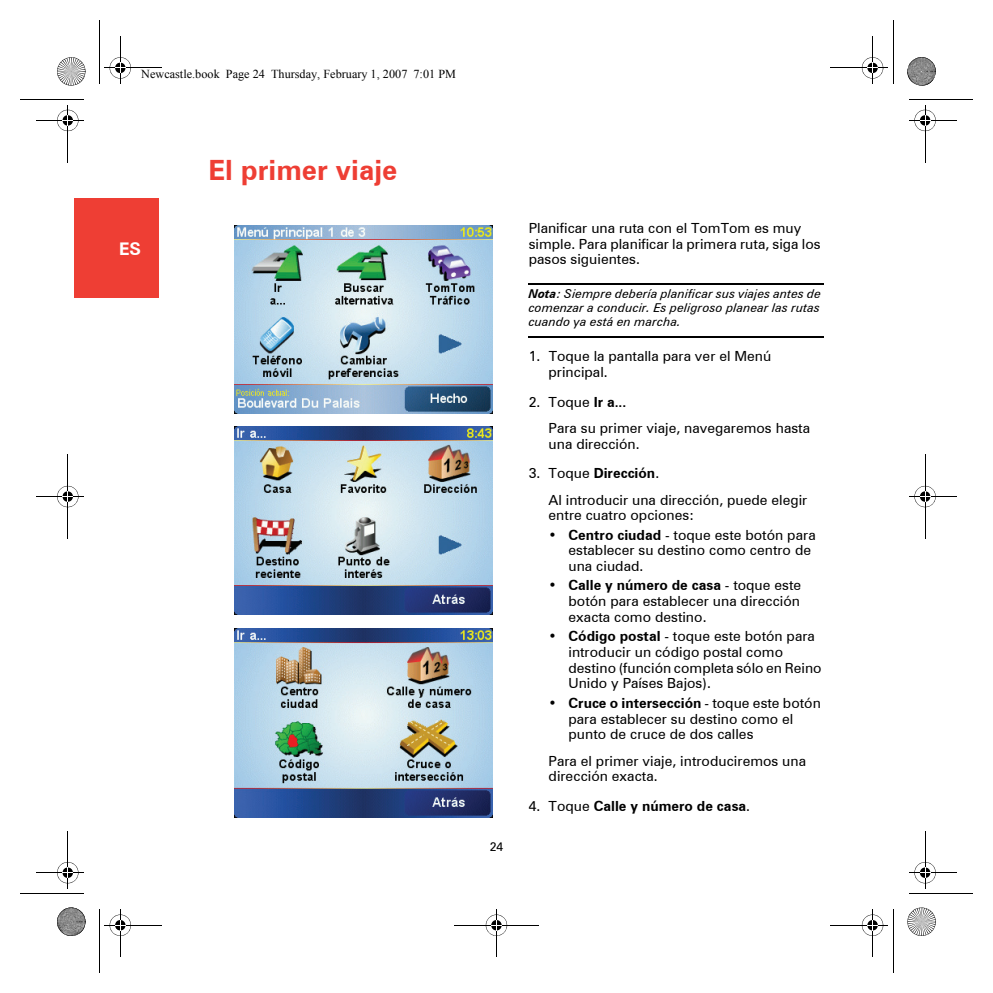
<style>
.page{position:relative;width:993px;height:993px;background:#fff}
.page>*{position:absolute;margin:0;border:0;box-sizing:border-box;transform-origin:0 0}
.t1{font:700 28px "Zurich WGL4 BT";color:#ee3e34}
.t2{font:700 17.5px "Zurich WGL4 BT";color:#fff}
.t3{font:14px/15.8px "Zurich WGL4 BT";color:#000}
.t4{font:700 14px "Zurich WGL4 BT";color:#000}
.t5{font:italic 12.25px/14px "Zurich WGL4 BT";color:#000;text-align:justify}
.t6{font:12.25px "Times New Roman";color:#000}
.t7{font:12.25px "Zurich WGL4 BT";color:#000}
.s1{font-weight:700}
.s2{font-weight:400}
</style>
<div class="page">
<div style="left:74px;top:199px;width:85px;height:99px;background:#ee3e34"></div>
<hr style="left:528px;top:283px;width:296px;height:2px;background:#000">
<hr style="left:528px;top:335px;width:296px;height:2px;background:#000">
<img style="left:234px;top:225px;width:258px;height:189px">
<img style="left:234px;top:426px;width:258px;height:188px">
<img style="left:234px;top:628px;width:258px;height:189px">
<hr style="left:20px;top:99px;width:63px;height:1px;background:#000">
<hr style="left:20px;top:893px;width:63px;height:1px;background:#000">
<hr style="left:909px;top:893px;width:63px;height:1px;background:#000">
<hr style="left:909px;top:99px;width:63px;height:1px;background:#000">
<hr style="left:99px;top:21px;width:1px;height:63px;background:#000">
<hr style="left:893px;top:21px;width:1px;height:63px;background:#000">
<hr style="left:893px;top:909px;width:1px;height:63px;background:#000">
<hr style="left:99px;top:909px;width:1px;height:63px;background:#000">
<hr style="left:36px;top:496px;width:47px;height:1px;background:#000">
<hr style="left:68px;top:454px;width:1px;height:84px;background:#000">
<svg style="left:57px;top:482px;width:22px;height:28px"></svg>
<hr style="left:909px;top:496px;width:47px;height:1px;background:#000">
<hr style="left:924px;top:454px;width:1px;height:84px;background:#000">
<svg style="left:914px;top:482px;width:21px;height:28px"></svg>
<hr style="left:454px;top:924px;width:84px;height:1px;background:#000">
<hr style="left:496px;top:909px;width:1px;height:47px;background:#000">
<svg style="left:485px;top:914px;width:22px;height:22px"></svg>
<hr style="left:104px;top:68px;width:58px;height:1px;background:#000">
<hr style="left:120px;top:36px;width:1px;height:48px;background:#000">
<svg style="left:109px;top:57px;width:22px;height:22px"></svg>
<hr style="left:830px;top:68px;width:58px;height:1px;background:#000">
<hr style="left:872px;top:36px;width:1px;height:48px;background:#000">
<svg style="left:861px;top:57px;width:22px;height:22px"></svg>
<hr style="left:104px;top:924px;width:58px;height:1px;background:#000">
<hr style="left:120px;top:909px;width:1px;height:47px;background:#000">
<svg style="left:109px;top:914px;width:22px;height:22px"></svg>
<hr style="left:830px;top:924px;width:58px;height:1px;background:#000">
<hr style="left:872px;top:909px;width:1px;height:47px;background:#000">
<svg style="left:861px;top:914px;width:22px;height:22px"></svg>
<hr style="left:36px;top:120px;width:47px;height:1px;background:#000">
<hr style="left:68px;top:105px;width:1px;height:57px;background:#000">
<svg style="left:57px;top:106px;width:21px;height:28px"></svg>
<hr style="left:36px;top:872px;width:47px;height:1px;background:#000">
<hr style="left:68px;top:830px;width:1px;height:58px;background:#000">
<svg style="left:57px;top:858px;width:21px;height:28px"></svg>
<hr style="left:909px;top:120px;width:47px;height:1px;background:#000">
<hr style="left:924px;top:105px;width:1px;height:57px;background:#000">
<svg style="left:914px;top:106px;width:21px;height:28px"></svg>
<hr style="left:909px;top:872px;width:47px;height:1px;background:#000">
<hr style="left:924px;top:830px;width:1px;height:58px;background:#000">
<svg style="left:914px;top:858px;width:21px;height:28px"></svg>
<svg style="left:57px;top:57px;width:29px;height:29px"></svg>
<svg style="left:907px;top:57px;width:28px;height:29px"></svg>
<svg style="left:57px;top:907px;width:29px;height:29px"></svg>
<svg style="left:907px;top:907px;width:28px;height:29px"></svg>
<p class="t6" style="left:141px;top:67px;width:316px">Newcastle.book Page 24 Thursday, February 1, 2007 7:01 PM</p>
<p class="t2" style="left:119px;top:236px;width:23px">ES</p>
<p class="t1" style="left:208px;top:150px;width:190px">El primer viaje</p>
<p class="t7" style="left:489px;top:837px;width:15px">24</p>
<p class="t3" style="left:528px;top:219px;width:293px">Planificar una ruta con el TomTom es muy simple. Para planificar la primera ruta, siga los pasos siguientes.</p>
<p class="t5" style="left:528px;top:286px;width:294px"><span class="s1">Nota</span>: Siempre debería planificar sus viajes antes de comenzar a conducir. Es peligroso planear las rutas cuando ya está en marcha.</p>
<p class="t3" style="left:548px;top:347px;width:224px;text-indent:-20px">1. Toque la pantalla para ver el Menú principal.</p>
<p class="t3" style="left:548px;top:387px;width:263px;line-height:26.2px;text-indent:-20px">2. Toque <span class="s1">Ir a...<br></span>Para su primer viaje, navegaremos hasta</p>
<p class="t3" style="left:548px;top:435px;width:93px">una dirección.</p>
<p class="t3" style="left:548px;top:459px;width:260px;line-height:26.2px;text-indent:-20px">3. Toque <span class="s1">Dirección</span>.<br>Al introducir una dirección, puede elegir</p>
<p class="t3" style="left:548px;top:506px;width:147px">entre cuatro opciones:</p>
<p class="t3" style="left:568px;top:526px;width:249px;text-indent:-20px">• <span class="s1">Centro ciudad</span> - toque este botón para establecer su destino como centro de una ciudad.</p>
<p class="t3" style="left:568px;top:576px;width:234px;text-align:justify;text-indent:-20px">• <span class="s1">Calle y número de casa</span> - toque este botón para establecer una dirección exacta como destino.</p>
<p class="t3" style="left:568px;top:627px;width:254px;text-indent:-20px">• <span class="s1">Código postal</span> - toque este botón para introducir un código postal como destino (función completa sólo en Reino Unido y Países Bajos).</p>
<p class="t3" style="left:568px;top:694px;width:254px;text-indent:-20px">• <span class="s1">Cruce o intersección</span> - toque este botón para establecer su destino como el punto de cruce de dos calles</p>
<p class="t3" style="left:548px;top:752px;width:259px">Para el primer viaje, introduciremos una dirección exacta.</p>
<p class="t4" style="left:528px;top:795px;width:223px"><span class="s2">4. Toque</span> Calle y número de casa<span class="s2">.</span></p>
</div>
